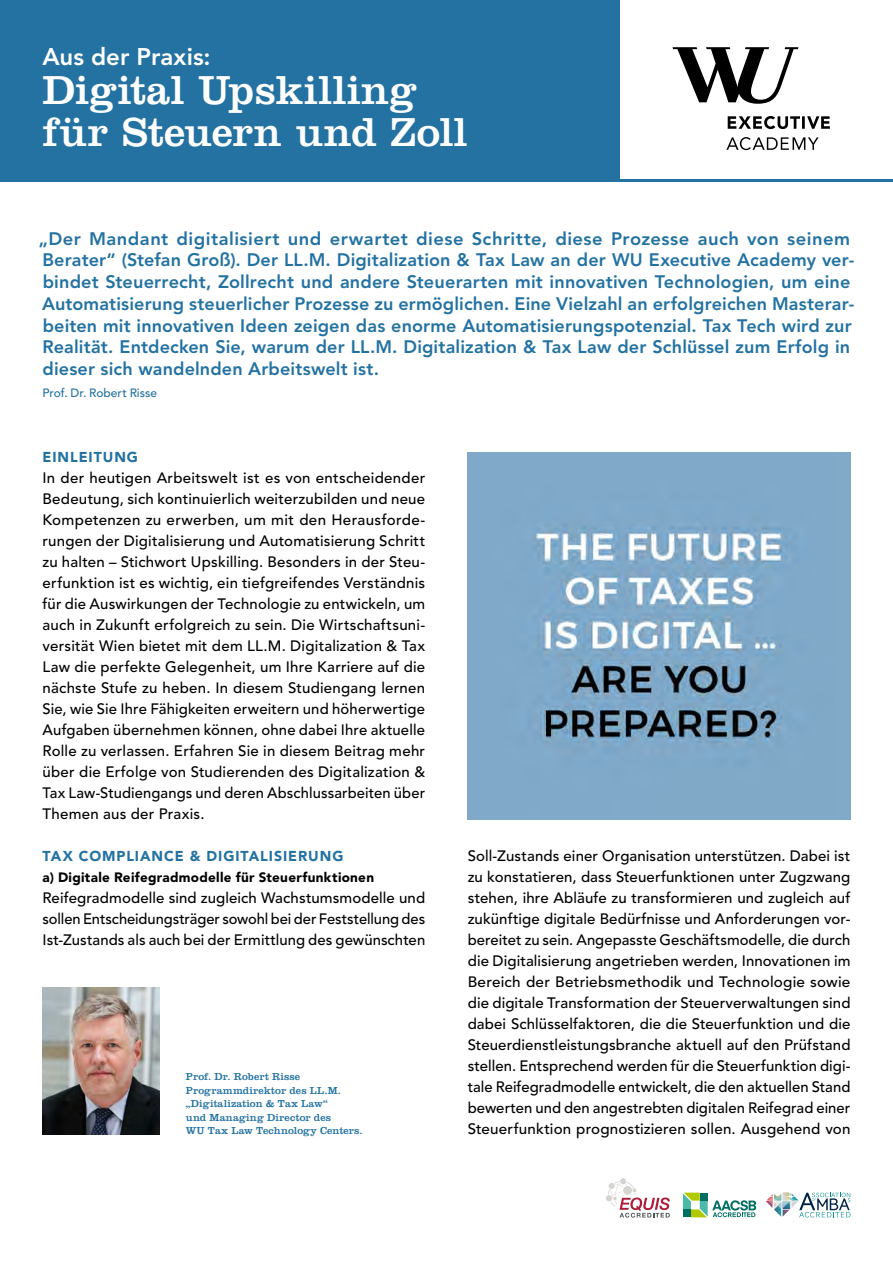
<style>
.page{position:relative;width:893px;height:1263px;background:#fff}
.page>*{position:absolute;margin:0;border:0;box-sizing:border-box;transform-origin:0 0}
.t1{font:42px/42px "Clarendon LT Std";letter-spacing:.005em;color:#fff}
.t2{font:800 24px "Avenir LT Std";letter-spacing:.005em;color:#fff}
.WU17_Vorspann_A4{font:800 18px/21.8px "Avenir LT Std";letter-spacing:.01em;color:#2372a2}
.WU17_Copy{font:500 15px/21px "Avenir LT Std";letter-spacing:.01em;color:#000;text-align:justify}
.WU17_Zwiti_1__Versal{font:900 14.25px "Avenir LT Std";letter-spacing:.065em;color:#2372a2}
.WU17_Zwiti_2__Bold{font:900 13.5px "Avenir LT Std";letter-spacing:.02em;color:#000}
.WU17_Vorspann_A4_EN{font:500 12px "Avenir LT Std";color:#2372a2}
.WU17_Bildunterschrif{font:10.5px/13.5px "Clarendon LT Std";letter-spacing:.015em;color:#2372a2}
</style>
<div class="page">
<div style="left:0;top:0;width:619px;height:181px;background:#2372a2"></div>
<hr style="left:617px;top:179px;width:276px;height:2px;background:#2372a2">
<svg style="left:673px;top:47px;width:157px;height:103px"></svg>
<svg style="left:683px;top:1192px;width:73px;height:25px"></svg>
<svg style="left:765px;top:1192px;width:85px;height:25px"></svg>
<svg style="left:606px;top:1178px;width:64px;height:39px"></svg>
<img style="left:43px;top:987px;width:116px;height:147px">
<img style="left:468px;top:452px;width:382px;height:367px">
<p class="t2" style="left:42px;top:42px;width:170px">Aus der Praxis:</p>
<p class="t1" style="left:42px;top:68px;width:427px">Digital Upskilling für Steuern und Zoll</p>
<p class="WU17_Vorspann_A4" style="left:39px;top:228px;width:817px">„Der Mandant digitalisiert und erwartet diese Schritte, diese Prozesse auch von seinem Berater“ (Stefan Groß). Der LL.M. Digitalization &amp; Tax Law an der WU Executive Academy ver&shy;bindet Steuerrecht, Zollrecht und andere Steuerarten mit innovativen Technologien, um eine Automatisierung steuerlicher Prozesse zu ermöglichen. Eine Vielzahl an erfolgreichen Masterar&shy;beiten mit innovativen Ideen zeigen das enorme Automatisierungspotenzial. Tax Tech wird zur Realität. Entdecken Sie, warum der LL.M. Digitalization &amp; Tax Law der Schlüssel zum Erfolg in dieser sich wandelnden Arbeitswelt ist.</p>
<p class="WU17_Vorspann_A4_EN" style="left:42px;top:386px;width:116px">Prof. Dr. Robert Risse</p>
<p class="WU17_Zwiti_1__Versal" style="left:43px;top:448px;width:97px">EINLEITUNG</p>
<p class="WU17_Copy" style="left:43px;top:468px;width:384px">In der heutigen Arbeitswelt ist es von entscheidender Bedeutung, sich kontinuierlich weiterzubilden und neue Kompetenzen zu erwerben, um mit den Herausforde&shy;rungen der Digitalisierung und Automatisierung Schritt zu halten – Stichwort Upskilling. Besonders in der Steu&shy;erfunktion ist es wichtig, ein tiefgreifendes Verständnis für die Auswirkungen der Technologie zu entwickeln, um auch in Zukunft erfolgreich zu sein. Die Wirtschaftsuni&shy;versität Wien bietet mit dem LL.M. Digitalization &amp; Tax Law die perfekte Gelegenheit, um Ihre Karriere auf die nächste Stufe zu heben. In diesem Studiengang lernen Sie, wie Sie Ihre Fähigkeiten erweitern und höherwertige Aufgaben übernehmen können, ohne dabei Ihre aktuelle Rolle zu verlassen. Erfahren Sie in diesem Beitrag mehr über die Erfolge von Studierenden des Digitalization &amp; Tax Law-Studiengangs und deren Abschlussarbeiten über Themen aus der Praxis.</p>
<p class="WU17_Zwiti_1__Versal" style="left:43px;top:847px;width:302px">TAX COMPLIANCE &amp; DIGITALISIERUNG</p>
<p class="WU17_Zwiti_2__Bold" style="left:43px;top:869px;width:333px">a) Digitale Reifegradmodelle für Steuerfunktionen</p>
<p class="WU17_Copy" style="left:43px;top:888px;width:384px">Reifegradmodelle sind zugleich Wachstumsmodelle und sollen Entscheidungsträger sowohl bei der Feststellung des Ist-Zustands als auch bei der Ermittlung des gewünschten</p>
<p class="WU17_Bildunterschrif" style="left:186px;top:1070px;width:178px">Prof. Dr. Robert Risse<br>Programmdirektor des LL.M. „Digitalization &amp; Tax Law“<br>und Managing Director des<br>WU Tax Law Technology Centers.</p>
<p class="WU17_Copy" style="left:468px;top:846px;width:384px">Soll-Zustands einer Organisation unterstützen. Dabei ist zu konstatieren, dass Steuerfunktionen unter Zugzwang stehen, ihre Abläufe zu transformieren und zugleich auf zukünftige digitale Bedürfnisse und Anforderungen vor&shy;bereitet zu sein. Angepasste Geschäftsmodelle, die durch die Digitalisierung angetrieben werden, Innovationen im Bereich der Betriebsmethodik und Technologie sowie die digitale Transformation der Steuerverwaltungen sind dabei Schlüsselfaktoren, die die Steuerfunktion und die Steuerdienstleistungsbranche aktuell auf den Prüfstand stellen. Entsprechend werden für die Steuerfunktion digi&shy;tale Reifegradmodelle entwickelt, die den aktuellen Stand bewerten und den angestrebten digitalen Reifegrad einer Steuerfunktion prognostizieren sollen. Ausgehend von</p>
</div>
